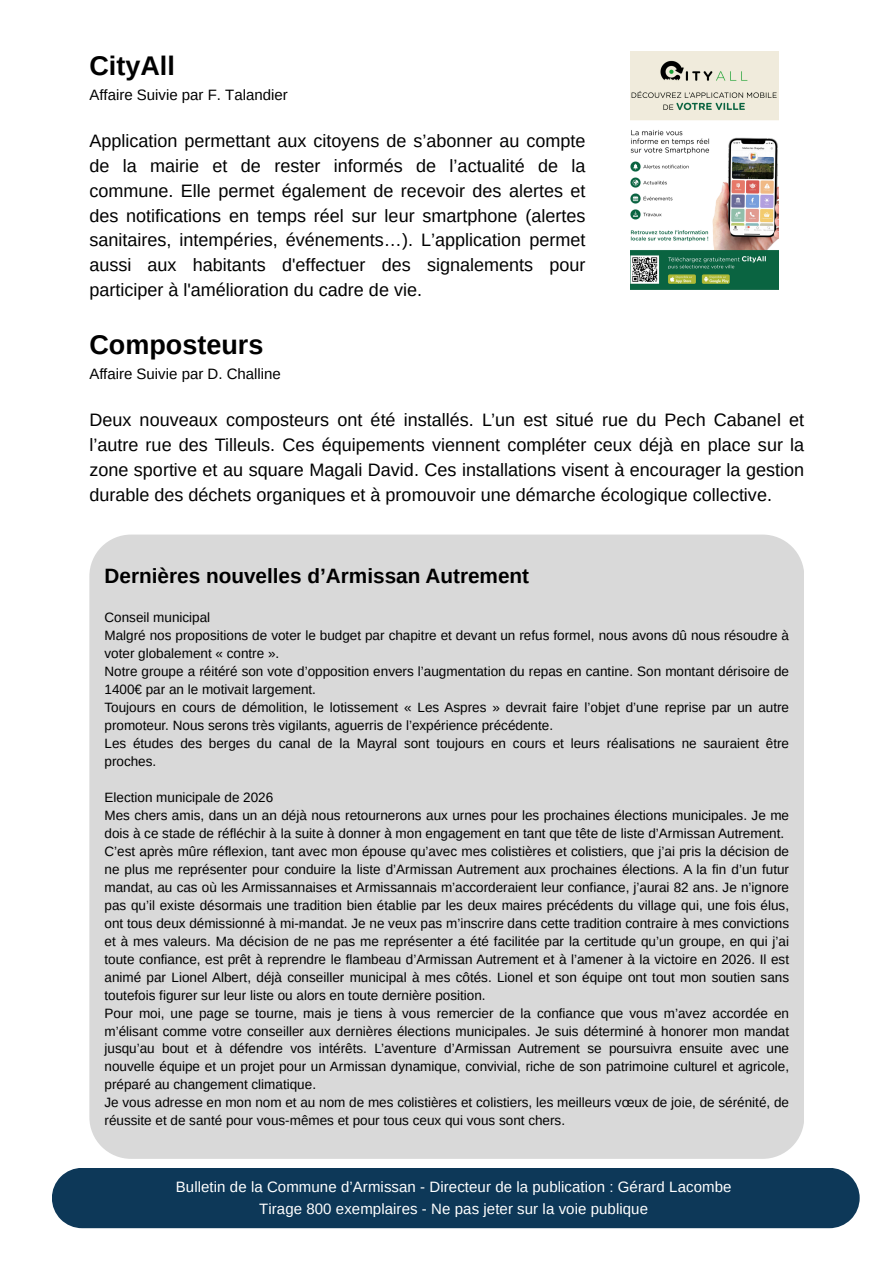
<style>
.page{position:relative;width:894px;height:1264px;background:#fff}
.page>*{position:absolute;margin:0;border:0;box-sizing:border-box;transform-origin:0 0}
.t1{font:700 27px "Arimo";color:#000}
.t2{font:700 20.7px "Arimo";color:#000}
.t3{font:18px/24.8px "Arimo";color:#000;text-align:justify}
.t4{font:15px/22.5px "Arimo";letter-spacing:.005em;color:#fff;text-align:center}
.t5{font:15px "Arimo";color:#000}
.t6{font:13.5px/18px "Arimo";color:#000}
</style>
<div class="page">
<div style="left:52px;top:1168px;width:807px;height:60px;background:#0d3858"></div>
<div style="left:89px;top:534px;width:714px;height:624px;background:#d9d9d9"></div>
<img style="left:630px;top:51px;width:148px;height:239px">
<p class="t1" style="left:89px;top:51px;width:87px">CityAll</p>
<p class="t5" style="left:89px;top:86px;width:200px">Affaire Suivie par F. Talandier</p>
<p class="t3" style="left:89px;top:129px;width:497px">Application permettant aux citoyens de s’abonner au compte de la mairie et de rester informés de l’actualité de la commune. Elle permet également de recevoir des alertes et des notifications en temps réel sur leur smartphone (alertes sanitaires, intempéries, événements…). L’application permet aussi aux habitants d'effectuer des signalements pour participer à l'amélioration du cadre de vie.</p>
<p class="t1" style="left:89px;top:330px;width:175px">Composteurs</p>
<p class="t5" style="left:89px;top:365px;width:193px">Affaire Suivie par D. Challine</p>
<p class="t3" style="left:89px;top:407px;width:716px">Deux nouveaux composteurs ont été installés. L’un est situé rue du Pech Cabanel et l’autre rue des Tilleuls. Ces équipements viennent compléter ceux déjà en place sur la zone sportive et au square Magali David. Ces installations visent à encourager la gestion durable des déchets organiques et à promouvoir une démarche écologique collective.</p>
<h2 class="t2" style="left:104px;top:564px;width:426px">Dernières nouvelles d’Armissan Autrement</h2>
<p class="t6" style="left:104px;top:608px;width:107px">Conseil municipal</p>
<h3 class="t6" style="left:104px;top:626px;width:685px">Malgré nos propositions de voter le budget par chapitre et devant un refus formel, nous avons dû nous résoudre à voter globalement « contre ».</h3>
<h2 class="t6" style="left:104px;top:662px;width:686px">Notre groupe a réitéré son vote d’opposition envers l’augmentation du repas en cantine. Son montant dérisoire de<br>1400€ par an le motivait largement.</h2>
<h1 class="t6" style="left:104px;top:698px;width:686px">Toujours en cours de démolition, le lotissement « Les Aspres » devrait faire l’objet d’une reprise par un autre promoteur. Nous serons très vigilants, aguerris de l’expérience précédente.</h1>
<p class="t6" style="left:104px;top:734px;width:686px">Les études des berges du canal de la Mayral sont toujours en cours et leurs réalisations ne sauraient être proches.</p>
<p class="t6" style="left:104px;top:788px;width:170px">Election municipale de 2026</p>
<p class="t6" style="left:104px;top:806px;width:686px">Mes chers amis, dans un an déjà nous retournerons aux urnes pour les prochaines élections municipales. Je me dois à ce stade de réfléchir à la suite à donner à mon engagement en tant que tête de liste d’Armissan Autrement.</p>
<p class="t6" style="left:104px;top:842px;width:686px;text-align:justify">C’est après mûre réflexion, tant avec mon épouse qu’avec mes colistières et colistiers, que j’ai pris la décision de ne plus me représenter pour conduire la liste d’Armissan Autrement aux prochaines élections. A la fin d’un futur mandat, au cas où les Armissannaises et Armissannais m’accorderaient leur confiance, j’aurai 82 ans. Je n’ignore pas qu’il existe désormais une tradition bien établie par les deux maires précédents du village qui, une fois élus, ont tous deux démissionné à mi-mandat. Je ne veux pas m’inscrire dans cette tradition contraire à mes convictions et à mes valeurs. Ma décision de ne pas me représenter a été facilitée par la certitude qu’un groupe, en qui j’ai toute confiance, est prêt à reprendre le flambeau d’Armissan Autrement et à l’amener à la victoire en 2026. Il est animé par Lionel Albert, déjà conseiller municipal à mes côtés. Lionel et son équipe ont tout mon soutien sans toutefois figurer sur leur liste ou alors en toute dernière position.</p>
<p class="t6" style="left:104px;top:1003px;width:686px;text-align:justify">Pour moi, une page se tourne, mais je tiens à vous remercier de la confiance que vous m’avez accordée en m’élisant comme votre conseiller aux dernières élections municipales. Je suis déterminé à honorer mon mandat jusqu’au bout et à défendre vos intérêts. L’aventure d’Armissan Autrement se poursuivra ensuite avec une nouvelle équipe et un projet pour un Armissan dynamique, convivial, riche de son patrimoine culturel et agricole, préparé au changement climatique.</p>
<p class="t6" style="left:104px;top:1093px;width:686px">Je vous adresse en mon nom et au nom de mes colistières et colistiers, les meilleurs vœux de joie, de sérénité, de réussite et de santé pour vous-mêmes et pour tous ceux qui vous sont chers.</p>
<h3 class="t4" style="left:176px;top:1174px;width:557px">Bulletin de la Commune d’Armissan - Directeur de la publication : Gérard Lacombe<br>Tirage 800 exemplaires - Ne pas jeter sur la voie publique</h3>
</div>
